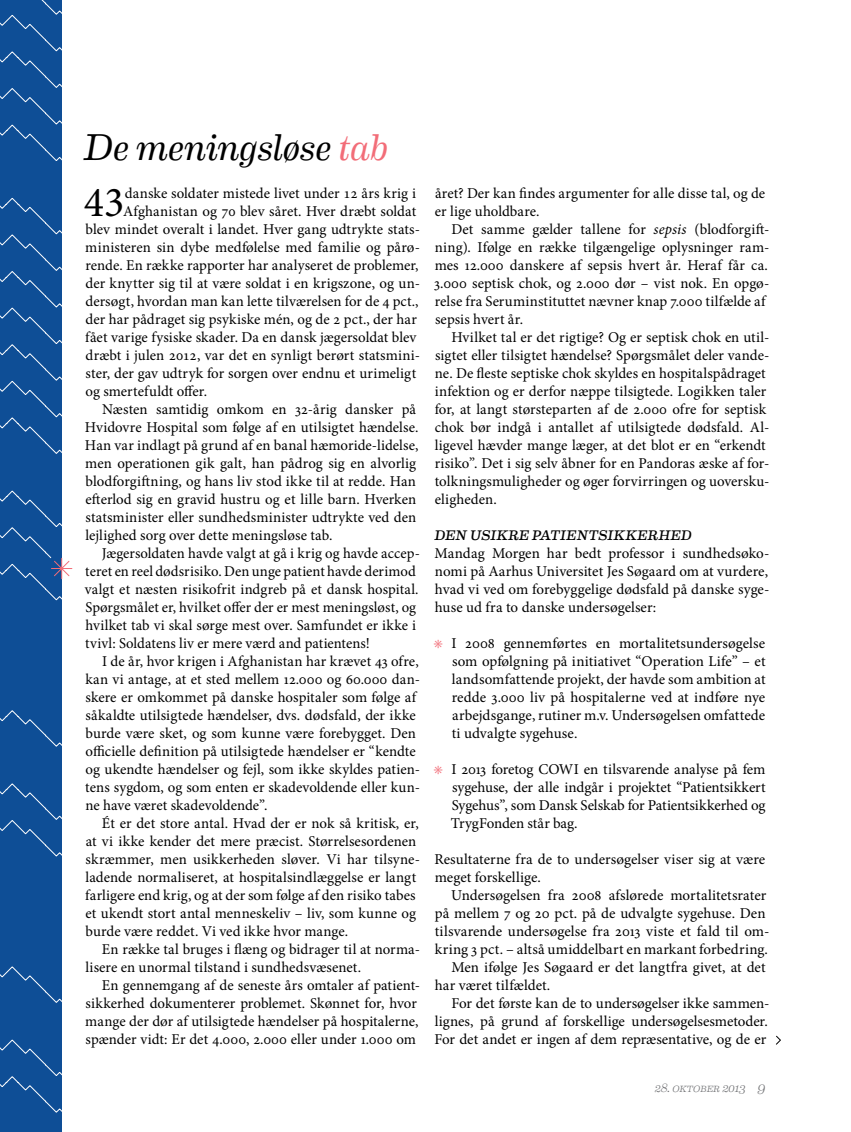
<style>
.page{position:relative;width:851px;height:1132px;background:#fff}
.page>*{position:absolute;margin:0;border:0;box-sizing:border-box;transform-origin:0 0}
.t1{font:42.75px "Minion Pro";color:#000}
.t2{font:italic 37.5px "Eames Century Modern";color:#000}
.t3{font:15px/18px "Minion Pro";color:#000}
.t4{font:15px "Minion Pro";letter-spacing:.02em;color:#000}
.t5{font:italic 13.95px "Eames Century Modern";letter-spacing:.01em;color:#000}
.t6{font:italic 300 12px "Eames Century Modern";letter-spacing:-.025em;color:#6d6e71}
.s1{color:#f26d78}
.s2{font-style:italic}
.s3{font-size:13.5px}
</style>
<div class="page">
<svg style="left:0;top:0;width:62px;height:115px;background:#175499"></svg>
<div style="left:0;top:115px;width:62px;height:191px;background:#0e4e96"></div>
<div style="left:0;top:306px;width:62px;height:225px;background:#0e4e96"></div>
<svg style="left:776px;top:1035px;width:5px;height:9px"></svg>
<svg style="left:0;top:531px;width:73px;height:600px"></svg>
<h2 class="t2" style="left:84px;top:119px;width:306px">De meningsløse <span class="s1">tab</span></h2>
<h1 class="t1" style="left:84px;top:173px;width:42px">43</h1>
<p class="t3" style="left:125px;top:184px;width:293px">danske soldater mistede livet under 12 års krig i</p>
<p class="t3" style="left:123px;top:202px;width:295px">Afghanistan og 70 blev såret. Hver dræbt soldat</p>
<p class="t3" style="left:86px;top:220px;width:336px">blev mindet overalt i landet. Hver gang udtrykte stats-</p>
<p class="t3" style="left:85px;top:238px;width:336px">ministeren sin dybe medfølelse med familie og pårø-</p>
<p class="t3" style="left:85px;top:256px;width:335px">rende. En række rapporter har analyseret de problemer,</p>
<p class="t3" style="left:85px;top:274px;width:336px">der knytter sig til at være soldat i en krigszone, og un-</p>
<p class="t3" style="left:85px;top:292px;width:334px">dersøgt, hvordan man kan lette tilværelsen for de 4 pct.,</p>
<p class="t3" style="left:85px;top:310px;width:333px">der har pådraget sig psykiske mén, og de 2 pct., der har</p>
<p class="t3" style="left:85px;top:328px;width:333px">fået varige fysiske skader. Da en dansk jægersoldat blev</p>
<p class="t3" style="left:85px;top:346px;width:336px">dræbt i julen 2012, var det en synligt berørt statsmini-</p>
<p class="t3" style="left:86px;top:364px;width:332px">ster, der gav udtryk for sorgen over endnu et urimeligt</p>
<p class="t3" style="left:85px;top:382px;width:123px">og smertefuldt offer.</p>
<p class="t3" style="left:102px;top:400px;width:315px">Næsten samtidig omkom en 32-årig dansker på</p>
<p class="t3" style="left:85px;top:418px;width:335px">Hvidovre Hospital som følge af en utilsigtet hændelse.</p>
<p class="t3" style="left:85px;top:436px;width:335px">Han var indlagt på grund af en banal hæmoride-lidelse,</p>
<p class="t3" style="left:85px;top:454px;width:332px">men operationen gik galt, han pådrog sig en alvorlig</p>
<p class="t3" style="left:86px;top:472px;width:332px">blodforgiftning, og hans liv stod ikke til at redde. Han</p>
<p class="t3" style="left:85px;top:490px;width:332px">efterlod sig en gravid hustru og et lille barn. Hverken</p>
<p class="t3" style="left:86px;top:508px;width:332px">statsminister eller sundhedsminister udtrykte ved den</p>
<p class="t3" style="left:85px;top:526px;width:248px">lejlighed sorg over dette meningsløse tab.</p>
<p class="t3" style="left:102px;top:544px;width:319px">Jægersoldaten havde valgt at gå i krig og havde accep-</p>
<p class="t3" style="left:85px;top:562px;width:332px">teret en reel dødsrisiko. Den unge patient havde derimod</p>
<p class="t4" style="left:85px;top:579px;width:335px">valgt et næsten risikofrit indgreb på et dansk hospital.</p>
<p class="t3" style="left:85px;top:598px;width:332px">Spørgsmålet er, hvilket offer der er mest meningsløst, og</p>
<p class="t3" style="left:85px;top:616px;width:332px">hvilket tab vi skal sørge mest over. Samfundet er ikke i</p>
<p class="t3" style="left:85px;top:634px;width:286px">tvivl: Soldatens liv er mere værd and patientens!</p>
<p class="t3" style="left:102px;top:652px;width:318px">I de år, hvor krigen i Afghanistan har krævet 43 ofre,</p>
<p class="t3" style="left:85px;top:670px;width:336px">kan vi antage, at et sted mellem 12.000 og 60.000 dan-</p>
<p class="t3" style="left:86px;top:688px;width:332px">skere er omkommet på danske hospitaler som følge af</p>
<p class="t3" style="left:86px;top:706px;width:331px">såkaldte utilsigtede hændelser, dvs. dødsfald, der ikke</p>
<p class="t3" style="left:86px;top:724px;width:332px">burde være sket, og som kunne være forebygget. Den</p>
<p class="t3" style="left:85px;top:742px;width:332px">officielle definition på utilsigtede hændelser er “kendte</p>
<p class="t3" style="left:85px;top:760px;width:336px">og ukendte hændelser og fejl, som ikke skyldes patien-</p>
<p class="t3" style="left:85px;top:778px;width:336px">tens sygdom, og som enten er skadevoldende eller kun-</p>
<p class="t3" style="left:85px;top:796px;width:184px">ne have været skadevoldende”.</p>
<p class="t3" style="left:102px;top:814px;width:318px">Ét er det store antal. Hvad der er nok så kritisk, er,</p>
<p class="t3" style="left:86px;top:832px;width:332px">at vi ikke kender det mere præcist. Størrelsesordenen</p>
<p class="t3" style="left:86px;top:850px;width:336px">skræmmer, men usikkerheden sløver. Vi har tilsyne-</p>
<p class="t3" style="left:85px;top:868px;width:332px">ladende normaliseret, at hospitalsindlæggelse er langt</p>
<p class="t3" style="left:85px;top:886px;width:332px">farligere end krig, og at der som følge af den risiko tabes</p>
<p class="t3" style="left:85px;top:904px;width:332px">et ukendt stort antal menneskeliv – liv, som kunne og</p>
<p class="t3" style="left:86px;top:922px;width:264px">burde være reddet. Vi ved ikke hvor mange.</p>
<p class="t3" style="left:102px;top:940px;width:319px">En række tal bruges i flæng og bidrager til at norma-</p>
<p class="t3" style="left:85px;top:958px;width:277px">lisere en unormal tilstand i sundhedsvæsenet.</p>
<p class="t3" style="left:102px;top:976px;width:319px">En gennemgang af de seneste års omtaler af patient-</p>
<p class="t3" style="left:86px;top:994px;width:333px">sikkerhed dokumenterer problemet. Skønnet for, hvor</p>
<p class="t3" style="left:85px;top:1012px;width:335px">mange der dør af utilsigtede hændelser på hospitalerne,</p>
<p class="t3" style="left:86px;top:1030px;width:332px">spænder vidt: Er det 4.000, 2.000 eller under 1.000 om</p>
<p class="t3" style="left:435px;top:184px;width:332px">året? Der kan findes argumenter for alle disse tal, og de er lige uholdbare.</p>
<p class="t3" style="left:434px;top:220px;width:337px;text-indent:17px">Det samme gælder tallene for <span class="s2">sepsis</span> (blodforgift&shy;ning). Ifølge en række tilgængelige oplysninger ram&shy;mes 12.000 danskere af sepsis hvert år. Heraf får ca.<br>3.000 septisk chok, og 2.000 dør – vist nok. En opgø&shy;relse fra Seruminstituttet nævner knap 7.000 tilfælde af sepsis hvert år.</p>
<p class="t3" style="left:434px;top:328px;width:336px;text-indent:17px">Hvilket tal er det rigtige? Og er septisk chok en util&shy;sigtet eller tilsigtet hændelse? Spørgsmålet deler vande&shy;ne. De fleste septiske chok skyldes en hospitalspådraget infektion og er derfor næppe tilsigtede. Logikken taler for, at langt størsteparten af de 2.000 ofre for septisk chok bør indgå i antallet af utilsigtede dødsfald. Al&shy;ligevel hævder mange læger, at det blot er en “erkendt risiko”. Det i sig selv åbner for en Pandoras æske af for&shy;tolkningsmuligheder og øger forvirringen og uoversku&shy;eligheden.</p>
<p class="t5" style="left:434px;top:524px;width:259px">DEN USIKRE PATIENTSIKKERHED</p>
<p class="t3" style="left:434px;top:544px;width:336px;text-align:justify">Mandag Morgen har bedt professor i sundhedsøko&shy;nomi på Aarhus Universitet Jes Søgaard om at vurdere, hvad vi ved om forebyggelige dødsfald på danske syge&shy;huse ud fra to danske undersøgelser:</p>
<p class="t3" style="left:451px;top:634px;width:315px;text-align:justify;text-indent:-18px"><span class="s1">✳</span> I 2008 gennemførtes en mortalitetsundersøgelse som opfølgning på initiativet “Operation Life” – et landsomfattende projekt, der havde som ambition at redde 3.000 liv på hospitalerne ved at indføre nye arbejdsgange, rutiner m.v. Undersøgelsen omfattede ti udvalgte sygehuse.</p>
<p class="t3" style="left:450px;top:760px;width:316px;text-align:justify;text-indent:-17px"><span class="s1">✳</span> I 2013 foretog COWI en tilsvarende analyse på fem sygehuse, der alle indgår i projektet “Patientsikkert Sygehus”, som Dansk Selskab for Patientsikkerhed og TrygFonden står bag.</p>
<p class="t3" style="left:434px;top:850px;width:332px">Resultaterne fra de to undersøgelser viser sig at være meget forskellige.</p>
<p class="t3" style="left:451px;top:886px;width:316px">Undersøgelsen fra 2008 afslørede mortalitetsrater</p>
<p class="t3" style="left:435px;top:904px;width:332px">på mellem 7 og 20 pct. på de udvalgte sygehuse. Den</p>
<p class="t3" style="left:434px;top:922px;width:336px">tilsvarende undersøgelse fra 2013 viste et fald til om-</p>
<p class="t3" style="left:435px;top:940px;width:334px">kring 3 pct. – altså umiddelbart en markant forbedring.</p>
<p class="t3" style="left:451px;top:958px;width:316px">Men ifølge Jes Søgaard er det langtfra givet, at det</p>
<p class="t3" style="left:435px;top:976px;width:117px">har været tilfældet.</p>
<p class="t3" style="left:451px;top:994px;width:319px">For det første kan de to undersøgelser ikke sammen-</p>
<p class="t3" style="left:435px;top:1012px;width:334px">lignes, på grund af forskellige undersøgelsesmetoder.</p>
<p class="t3" style="left:434px;top:1030px;width:333px">For det andet er ingen af dem repræsentative, og de er</p>
<p class="t6" style="left:654px;top:1078px;width:112px">28. oktober 2013 <span class="s3">9</span></p>
</div>
